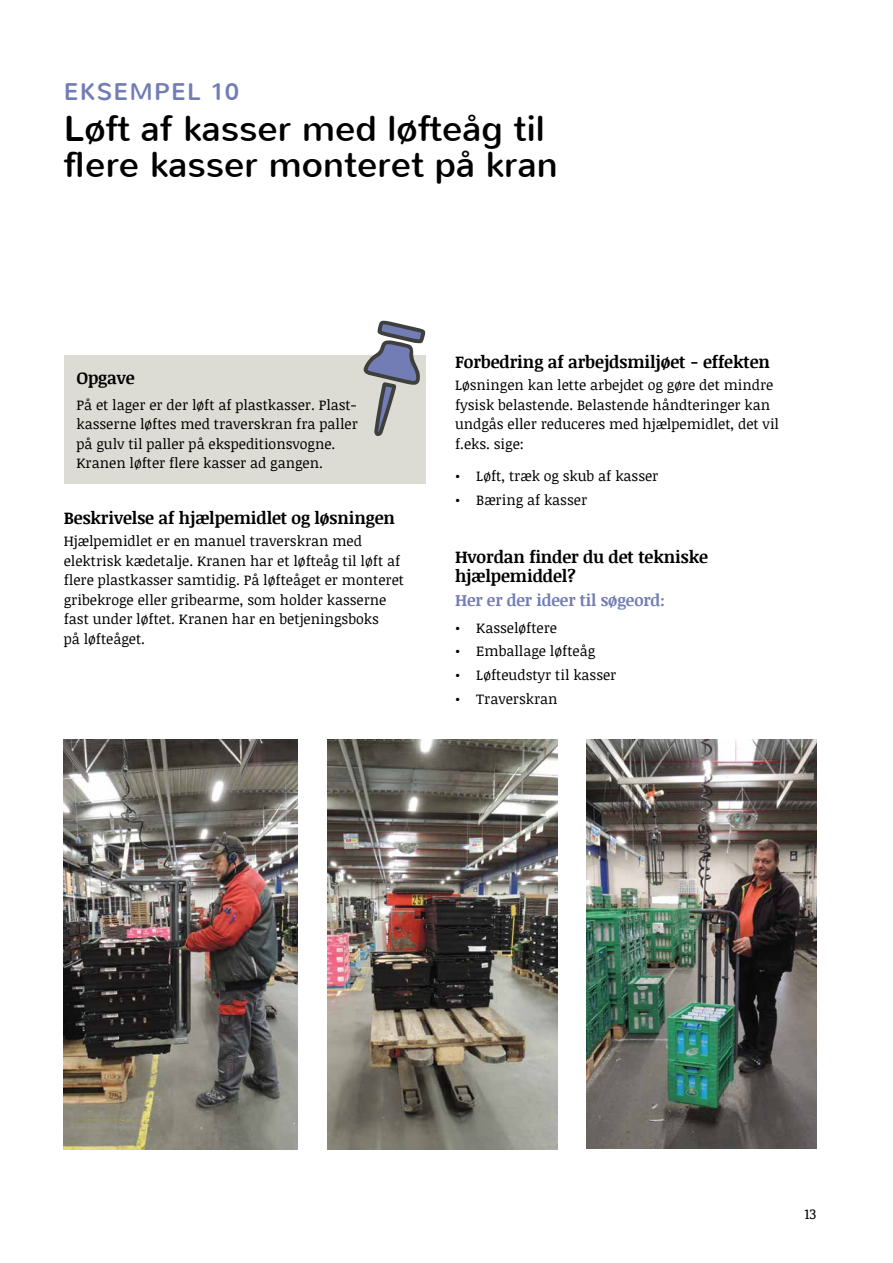
<style>
.page{position:relative;width:893px;height:1263px;background:#fff}
.page>*{position:absolute;margin:0;border:0;box-sizing:border-box;transform-origin:0 0}
.t1{font:36px/36px "Nunito";color:#000}
.t2{font:24px "Nunito";letter-spacing:.05em;color:#737db5}
.t3{font:700 17.25px/19.5px "Noticia Text";letter-spacing:-.005em;color:#000}
.t4{font:700 16.5px "Noticia Text";letter-spacing:-.005em;color:#737db5}
.t5{font:14.25px/19.5px "Noticia Text";color:#000}
</style>
<div class="page">
<img style="left:64px;top:740px;width:234px;height:409px">
<img style="left:327px;top:740px;width:230px;height:409px">
<div style="left:64px;top:356px;width:361px;height:128px;background:#dddcd4"></div>
<img style="left:587px;top:740px;width:229px;height:409px">
<svg style="left:363px;top:320px;width:63px;height:117px"></svg>
<h2 class="t2" style="left:64px;top:77px;width:177px">EKSEMPEL 10</h2>
<h1 class="t1" style="left:64px;top:111px;width:495px">Løft af kasser med løfteåg til flere kasser monteret på kran</h1>
<p class="t3" style="left:77px;top:367px;width:60px">Opgave</p>
<p class="t5" style="left:77px;top:394px;width:283px">På et lager er der løft af plastkasser. Plast&shy;kasserne løftes med traverskran fra paller på gulv til paller på ekspeditionsvogne.<br>Kranen løfter flere kasser ad gangen.</p>
<p class="t3" style="left:64px;top:507px;width:333px">Beskrivelse af hjælpemidlet og løsningen</p>
<p class="t5" style="left:64px;top:531px;width:342px">Hjælpemidlet er en manuel traverskran med elektrisk kædetalje. Kranen har et løfteåg til løft af flere plastkasser samtidig. På løfteåget er monteret gribekroge eller gribearme, som holder kasserne fast under løftet. Kranen har en betjeningsboks<br>på løfteåget.</p>
<p class="t3" style="left:455px;top:351px;width:317px">Forbedring af arbejdsmiljøet - effekten</p>
<p class="t5" style="left:455px;top:375px;width:326px">Løsningen kan lette arbejdet og gøre det mindre fysisk belastende. Belastende håndteringer kan undgås eller reduceres med hjælpemidlet, det vil f.eks. sige:</p>
<p class="t5" style="left:455px;top:466px;width:205px">• Løft, træk og skub af kasser</p>
<p class="t5" style="left:455px;top:489px;width:134px">• Bæring af kasser</p>
<p class="t3" style="left:455px;top:546px;width:255px">Hvordan finder du det tekniske hjælpemiddel?</p>
<p class="t4" style="left:455px;top:588px;width:211px">Her er der ideer til søgeord:</p>
<p class="t5" style="left:455px;top:617px;width:104px">• Kasseløftere</p>
<p class="t5" style="left:455px;top:641px;width:142px">• Emballage løfteåg</p>
<p class="t5" style="left:455px;top:665px;width:163px">• Løfteudstyr til kasser</p>
<p class="t5" style="left:455px;top:689px;width:104px">• Traverskran</p>
<p class="t5" style="left:804px;top:1203px;width:13px">13</p>
</div>
